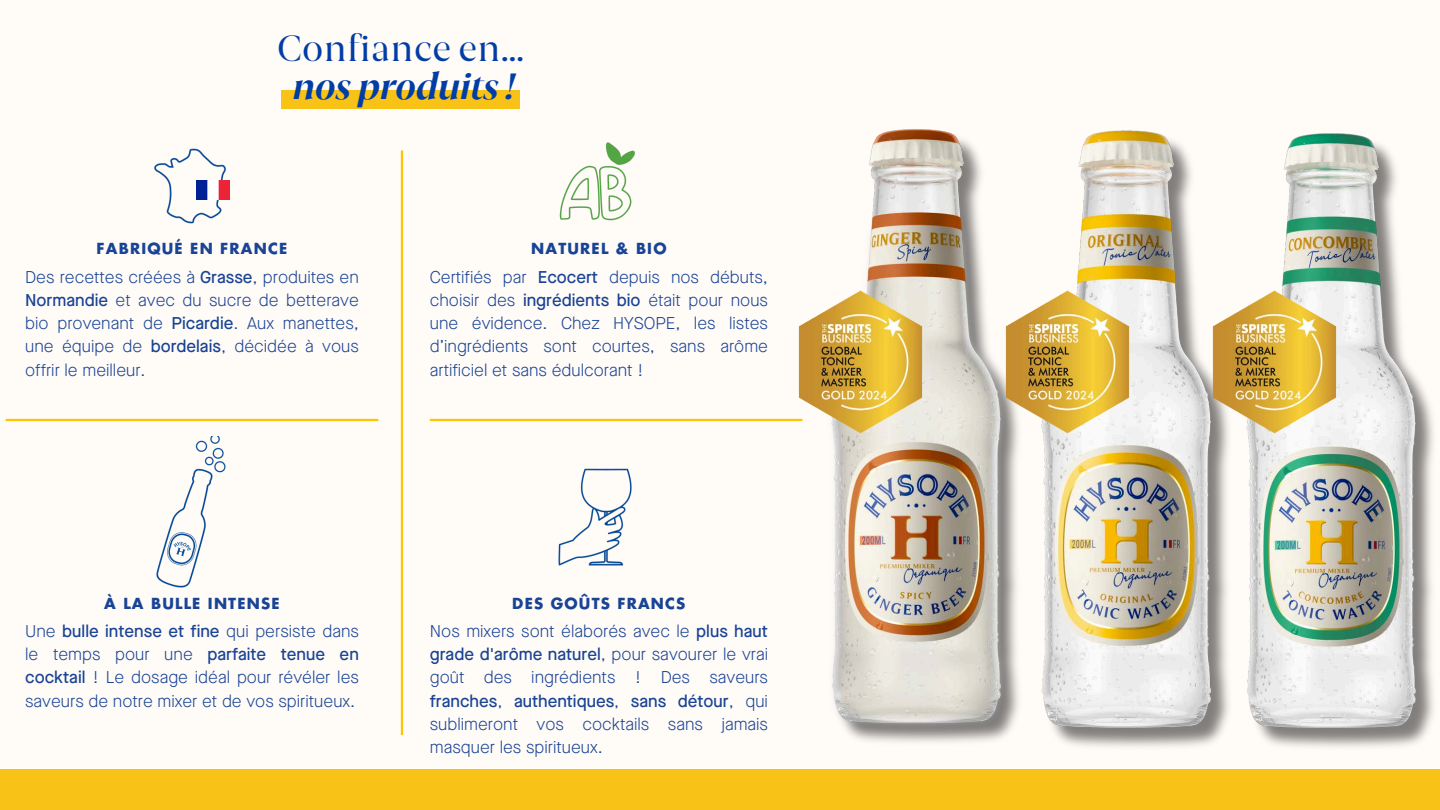
<style>
.page{position:relative;width:1440px;height:810px;background:#fffbf7}
.page>*{position:absolute;margin:0;border:0;box-sizing:border-box;transform-origin:0 0}
.t1{font:35.1px "Joane";color:#003da5}
.t2{font:italic 700 35.1px "Joane";color:#003da5}
.t3{font:300 17px/23.2px "Maison Neue";color:#194395;text-align:justify}
.t4{font:700 14.9px "Futura LT Pro";letter-spacing:.08em;color:#194395}
.s1{font-weight:500}
</style>
<div class="page">
<div style="left:0;top:769px;width:1440px;height:41px;background:#f9c216"></div>
<div style="left:281px;top:91px;width:239px;height:18px;background:#f9c216"></div>
<hr style="left:401px;top:150px;width:2px;height:585px;background:#fdc506">
<hr style="left:6px;top:419px;width:372px;height:2px;background:#fdc506">
<hr style="left:430px;top:419px;width:372px;height:2px;background:#fdc506">
<img style="left:154px;top:148px;width:76px;height:76px">
<img style="left:196px;top:181px;width:33px;height:19px">
<img style="left:558px;top:468px;width:74px;height:98px">
<img style="left:156px;top:437px;width:70px;height:151px">
<img style="left:559px;top:142px;width:76px;height:79px">
<img style="left:1043px;top:130px;width:186px;height:617px">
<img style="left:832px;top:129px;width:211px;height:613px">
<img style="left:995px;top:283px;width:145px;height:159px">
<img style="left:788px;top:283px;width:145px;height:159px">
<img style="left:1247px;top:133px;width:187px;height:614px">
<img style="left:1202px;top:283px;width:145px;height:159px">
<h2 class="t1" style="left:277px;top:27px;width:248px">Confiance en...</h2>
<h1 class="t2" style="left:293px;top:66px;width:223px">nos produits !</h1>
<p class="t4" style="left:97px;top:242px;width:192px">FABRIQUÉ EN FRANCE</p>
<p class="t3" style="left:25px;top:266px;width:335px">Des recettes créées à <span class="s1">Grasse</span>, produites en <span class="s1">Normandie</span> et avec du sucre de betterave bio provenant de <span class="s1">Picardie</span>. Aux manettes, une équipe de <span class="s1">bordelais</span>, décidée à vous offrir le meilleur.</p>
<p class="t4" style="left:531px;top:242px;width:137px">NATUREL &amp; BIO</p>
<h3 class="t3" style="left:430px;top:266px;width:340px">Certifiés par <span class="s1">Ecocert</span> depuis nos débuts, choisir des <span class="s1">ingrédients bio</span> était pour nous une évidence. Chez HYSOPE, les listes d’ingrédients sont courtes, sans arôme artificiel et sans édulcorant !</h3>
<h3 class="t4" style="left:104px;top:597px;width:177px">À LA BULLE INTENSE</h3>
<p class="t3" style="left:25px;top:620px;width:335px">Une <span class="s1">bulle intense et fine</span> qui persiste dans le temps pour une <span class="s1">parfaite tenue en cocktail</span> ! Le dosage idéal pour révéler les saveurs de notre mixer et de vos spiritueux.</p>
<p class="t4" style="left:512px;top:597px;width:175px">DES GOÛTS FRANCS</p>
<p class="t3" style="left:430px;top:620px;width:340px">Nos mixers sont élaborés avec le <span class="s1">plus haut grade d'arôme naturel</span>, pour savourer le vrai goût des ingrédients ! Des saveurs <span class="s1">franches</span>, <span class="s1">authentiques</span>, <span class="s1">sans détour</span>, qui sublimeront vos cocktails sans jamais masquer les spiritueux.</p>
</div>
